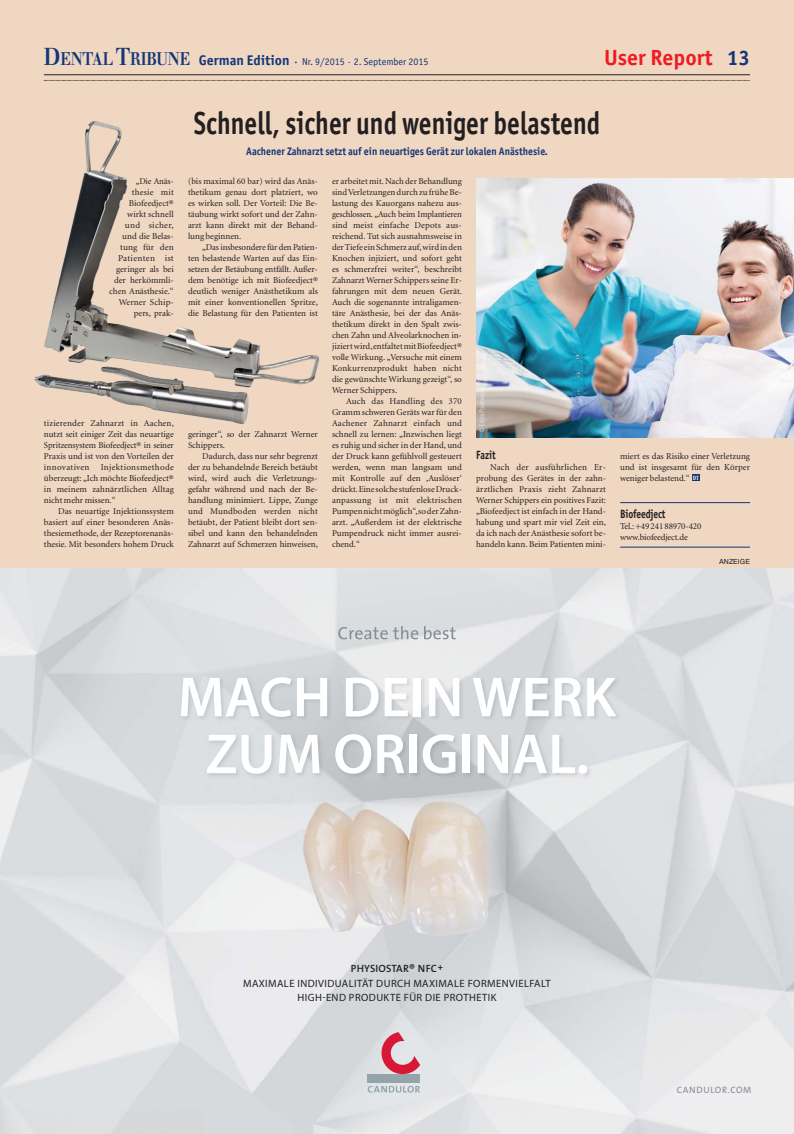
<style>
.page{position:relative;width:794px;height:1134px;background:#efd7c2}
.page>*{position:absolute;margin:0;border:0;box-sizing:border-box;transform-origin:0 0}
.t1{font:600 56.9px/56.9px "Myriad Pro";color:#fff;text-align:center}
.t2{font:700 32px "Officina Sans";color:#231f20;scale:.8 1}
.t3{font:700 22px "Officina Sans";color:#ed1c24}
.t4{font:700 12px "Officina Sans";letter-spacing:-.015em;color:#231f20;scale:.8 1}
.t5{font:700 11px "Officina Sans";color:#153676;scale:.9 1}
.t6{font:10.6px/14.6px "Myriad Pro";letter-spacing:.04em;color:#231f20;text-align:center}
.t7{font:10.6px "The Sans Semi Bold Caps";letter-spacing:.02em;color:#231f20}
.t8{font:10px "Officina Sans";color:#153676}
.t9{font:9.3px "The Sans";letter-spacing:.07em;color:#838f97}
.t10{font:9px/11px "Minion";color:#231f20;text-align:justify}
.t11{font:7px "Helvetica";color:#231f20}
.t12{font:5px "Capitals";color:#f9f1ea}
.s1{font-family:"Walbaum Bold Os F";font-size:24px}
.s2{font-family:"Walbaum Bold Os F";font-size:18px}
.s3{font-weight:700;font-size:14px}
.s4{font-size:14px}
.s5{font-size:21px;color:#153676}
</style>
<div class="page">
<img style="left:92px;top:172px;width:168px;height:193px">
<img style="left:34px;top:366px;width:214px;height:58px">
<hr style="left:44px;top:74px;width:706px;height:1px;background:#231f20">
<svg style="left:44px;top:80px;width:706px;height:1px"></svg>
<hr style="left:620px;top:502px;width:130px;height:1px;background:#153676">
<hr style="left:620px;top:547px;width:130px;height:1px;background:#153676">
<div style="left:692px;top:474px;width:8px;height:7px;background:#153676"></div>
<img style="left:476px;top:179px;width:318px;height:258px">
<img style="left:0;top:568px;width:203px;height:566px">
<img style="left:203px;top:568px;width:423px;height:129px">
<img style="left:626px;top:568px;width:168px;height:566px">
<img style="left:591px;top:697px;width:35px;height:437px">
<img style="left:203px;top:780px;width:105px;height:354px">
<img style="left:308px;top:780px;width:283px;height:20px">
<img style="left:485px;top:800px;width:106px;height:334px">
<img style="left:308px;top:941px;width:177px;height:193px">
<img style="left:295px;top:799px;width:203px;height:142px">
<img style="left:180px;top:676px;width:442px;height:104px">
<svg style="left:338px;top:626px;width:117px;height:13px;background:#c3c9cd"></svg>
<div style="left:368px;top:1074px;width:52px;height:8px;background:#95a3ab"></div>
<svg style="left:368px;top:1086px;width:52px;height:6px"></svg>
<svg style="left:378px;top:1032px;width:42px;height:42px;background:#dd99a6"></svg>
<img style="left:479px;top:390px;width:6px;height:42px">
<p class="t8" style="left:44px;top:58px;width:386px"><span class="s1">D</span><span class="s2">ENTAL</span> <span class="s1">T</span><span class="s2">RIBUNE</span> <span class="s3">German Edition</span> <span class="s4">·</span> Nr. 9/2015 · 2. September 2015</p>
<h3 class="t3" style="left:604px;top:49px;width:147px">User Report <span class="s5">13</span></h3>
<p class="t10" style="left:109px;top:176px;width:66px;text-align:right">„Die Anäs-<br>thesie mit<br>Biofeedject® wirkt schnell<br>und sicher, und die Belas&shy;tung für den<br>Patien ten ist geringer als bei der herkömmli - chen Anästhesie.“<br>Werner Schip&shy;pers, prak-</p>
<p class="t10" style="left:44px;top:418px;width:131px">tizierender Zahnarzt in Aachen, nutzt seit einiger Zeit das neuartige Spritzensystem Biofeedject® in seiner Praxis und ist von den Vorteilen der innovativen Injektionsmethode überzeugt: „Ich möchte Biofeedject® in meinem zahn ärztlichen Alltag nicht mehr missen.“</p>
<p class="t10" style="left:44px;top:506px;width:131px;text-indent:14px">Das neuartige Injektionssystem basiert auf einer besonderen Anäs&shy;thesiemethode, der Rezeptorenanäs&shy;thesie. Mit besonders hohem Druck</p>
<h2 class="t2" style="left:194px;top:112px;width:509px">Schnell, sicher und weniger belastend</h2>
<p class="t5" style="left:246px;top:147px;width:337px">Aachener Zahnarzt setzt auf ein neuartiges Gerät zur lokalen Anästhesie.</p>
<p class="t10" style="left:188px;top:176px;width:131px">(bis maximal 60 bar) wird das Anäs&shy;thetikum genau dort platziert, wo es wirken soll. Der Vorteil: Die Be - täubung wirkt sofort und der Zahn - arzt kann direkt mit der Behand - lung beginnen.</p>
<p class="t10" style="left:188px;top:242px;width:131px;text-indent:14px">„Das insbesondere für den Patien&shy;ten belastende Warten auf das Ein - setzen der Betäubung entfällt. Außer&shy;dem benötige ich mit Biofeedject® deutlich weniger Anästhetikum als mit einer konventionellen Spritze, die Belastung für den Patienten ist</p>
<p class="t10" style="left:188px;top:429px;width:131px">geringer“, so der Zahn arzt Werner<br>Schippers.</p>
<p class="t10" style="left:188px;top:451px;width:131px;text-indent:14px">Dadurch, dass nur sehr begrenzt der zu behandelnde Bereich betäubt wird, wird auch die Verletzungs - gefahr während und nach der Be&shy;handlung minimiert. Lippe, Zunge und Mundboden werden nicht betäubt, der Patient bleibt dort sen - sibel und kann den behandelnden Zahnarzt auf Schmerzen hinweisen,</p>
<p class="t10" style="left:332px;top:176px;width:131px">er arbeitet mit. Nach der Behand lung sind Verletzungen durch zu frühe Be&shy;lastung des Kauorgans nahezu aus&shy;geschlossen. „Auch beim Implantieren sind meist einfache Depots aus - reichend. Tut sich ausnahmsweise in der Tiefe ein Schmerz auf, wird in den Knochen injiziert, und sofort geht es schmerzfrei weiter“, beschreibt Zahnarzt Werner Schippers seine Er&shy;fahrungen mit dem neuen Gerät.<br>Auch die soge nannte intraligamen&shy;täre Anästhesie, bei der das Anäs&shy;thetikum direkt in den Spalt zwis&shy;chen Zahn und Alveolarknochen in&shy;jiziert wird, entfaltet mit Biofeedject® volle Wirkung. „Versuche mit einem Konkurrenzprodukt haben nicht die gewünschte Wirkung gezeigt“, so Werner Schippers.</p>
<p class="t10" style="left:332px;top:396px;width:131px;text-indent:14px">Auch das Handling des 370<br>Gramm schweren Geräts war für den Aachener Zahnarzt einfach und schnell zu lernen: „Inzwischen liegt es ruhig und sicher in der Hand, und der Druck kann gefühlvoll gesteuert werden, wenn man langsam und mit Kontrolle auf den ,Auslöser‘ drückt. Eine solche stufenlose Druck&shy;anpassung ist mit elektrischen Pumpen nicht möglich“, so der Zahn - arzt. „Außerdem ist der elektrische Pumpendruck nicht immer ausrei - chend.“</p>
<h3 class="t4" style="left:476px;top:451px;width:26px">Fazit</h3>
<p class="t10" style="left:476px;top:462px;width:131px;text-indent:14px">Nach der ausführlichen Er&shy;probung des Gerätes in der zahn - ärztlichen Praxis zieht Zahnarzt Werner Schippers ein positives Fazit: „Biofeedject ist einfach in der Hand&shy;habung und spart mir viel Zeit ein, da ich nach der Anästhesie sofort be&shy;handeln kann. Beim Patienten mini -</p>
<p class="t10" style="left:620px;top:451px;width:131px">miert es das Risiko einer Verletzung und ist insgesamt für den Körper weniger belastend.“</p>
<p class="t12" style="left:693px;top:475px;width:8px">DT</p>
<h3 class="t4" style="left:620px;top:510px;width:58px">Biofeedject</h3>
<p class="t10" style="left:620px;top:521px;width:83px">Tel.: +49 241 88970-420 www.biofeedject.de</p>
<p class="t11" style="left:719px;top:559px;width:32px">ANZEIGE</p>
<h1 class="t1" style="left:178px;top:668px;width:440px">MACH DEIN WERK<br>ZUM ORIGINAL.</h1>
<p class="t7" style="left:351px;top:965px;width:94px">PHYSIOSTAR® NFC<sup>+</sup></p>
<p class="t6" style="left:243px;top:976px;width:309px">MAXIMALE INDIVIDUALITÄT DURCH MAXIMALE FORMENVIELFALT<br>HIGH-END PRODUKTE FÜR DIE PROTHETIK</p>
<p class="t9" style="left:677px;top:1086px;width:76px">CANDULOR.COM</p>
</div>
